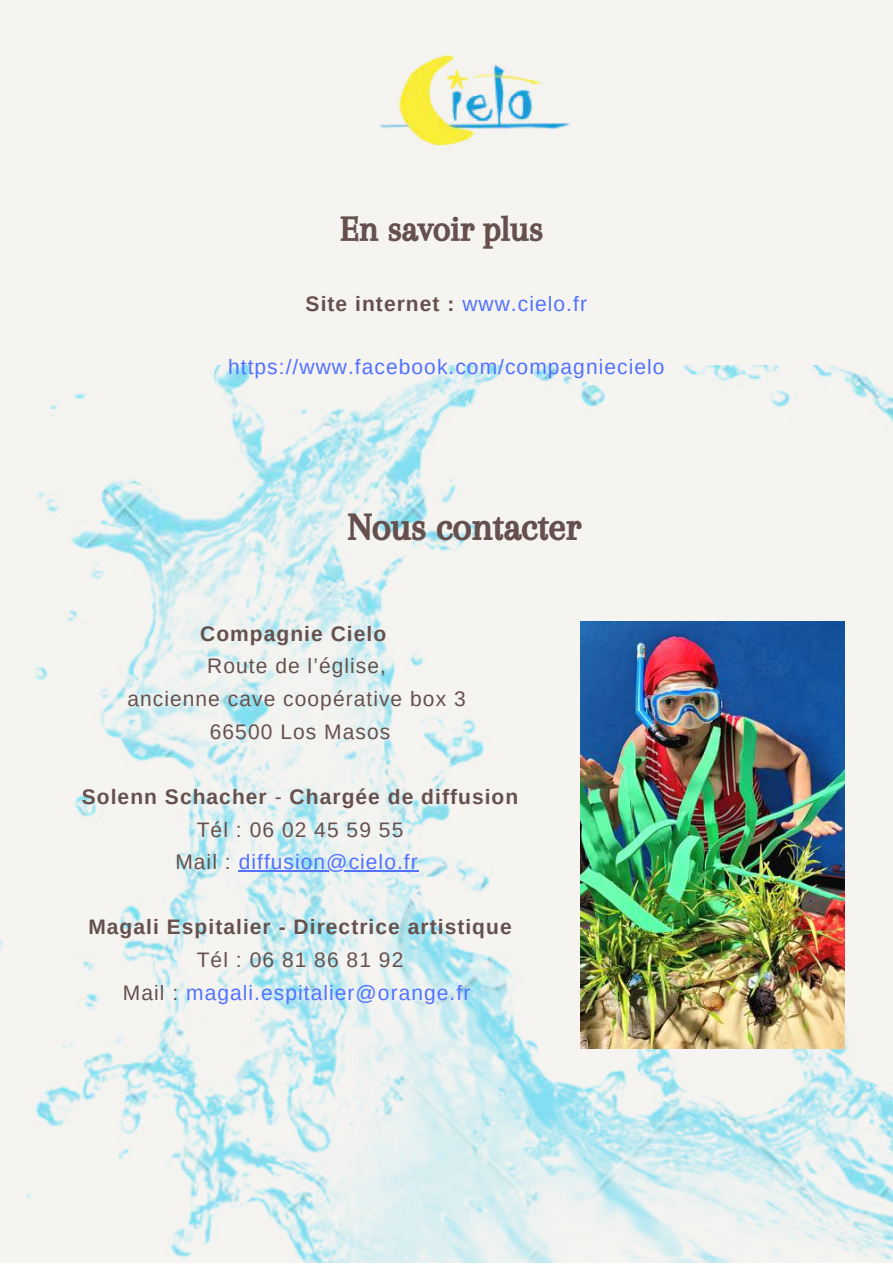
<style>
.page{position:relative;width:893px;height:1264px;background:#fff}
.page>*{position:absolute;margin:0;border:0;box-sizing:border-box;transform-origin:0 0}
.t1{font:39px "CA Generated";color:#65504d}
.t2{font:36px "CA Generated";color:#65504d}
.t3{font:700 21px/32.5px "Arimo";letter-spacing:.05em;color:#65504d;text-align:center}
.t4{font:21px/32.5px "Arimo";letter-spacing:.05em;color:#5271ff;text-align:center}
.t5{font:21px/32.5px "Arimo";letter-spacing:.05em;color:#65504d;text-align:center}
.s1{font-weight:400;color:#5271ff}
.s2{font-weight:400}
.s3{color:#65504d}
</style>
<div class="page">
<div style="left:0;top:0;width:892px;height:1262px;background:#f5f4f1"></div>
<img style="left:0;top:366px;width:892px;height:896px">
<hr style="left:239px;top:870px;width:180px;height:1px;background:#5271ff">
<img style="left:379px;top:55px;width:191px;height:91px">
<img style="left:580px;top:621px;width:264px;height:427px">
<h2 class="t2" style="left:340px;top:209px;width:204px">En savoir plus</h2>
<p class="t3" style="left:305px;top:287px;width:283px">Site internet : <span class="s1">www.cielo.fr</span></p>
<p class="t4" style="left:228px;top:350px;width:438px">https://www.facebook.com/compagniecielo</p>
<h1 class="t1" style="left:347px;top:505px;width:235px">Nous contacter</h1>
<p class="t3" style="left:200px;top:617px;width:187px">Compagnie Cielo</p>
<p class="t5" style="left:127px;top:650px;width:340px">Route de l’église,<br>ancienne cave coopérative box 3<br>66500 Los Masos</p>
<p class="t3" style="left:82px;top:780px;width:438px">Solenn Schacher <span class="s2">-</span> Chargée de diffusion<br><span class="s2">Tél : 06 02 45 59 55<br>Mail :</span> <span class="s1">diffusion@cielo.fr</span></p>
<p class="t3" style="left:88px;top:910px;width:425px">Magali Espitalier - Directrice artistique</p>
<p class="t4" style="left:123px;top:943px;width:349px"><span class="s3">Tél : 06 81 86 81 92<br>Mail :</span> magali.espitalier@orange.fr</p>
</div>
